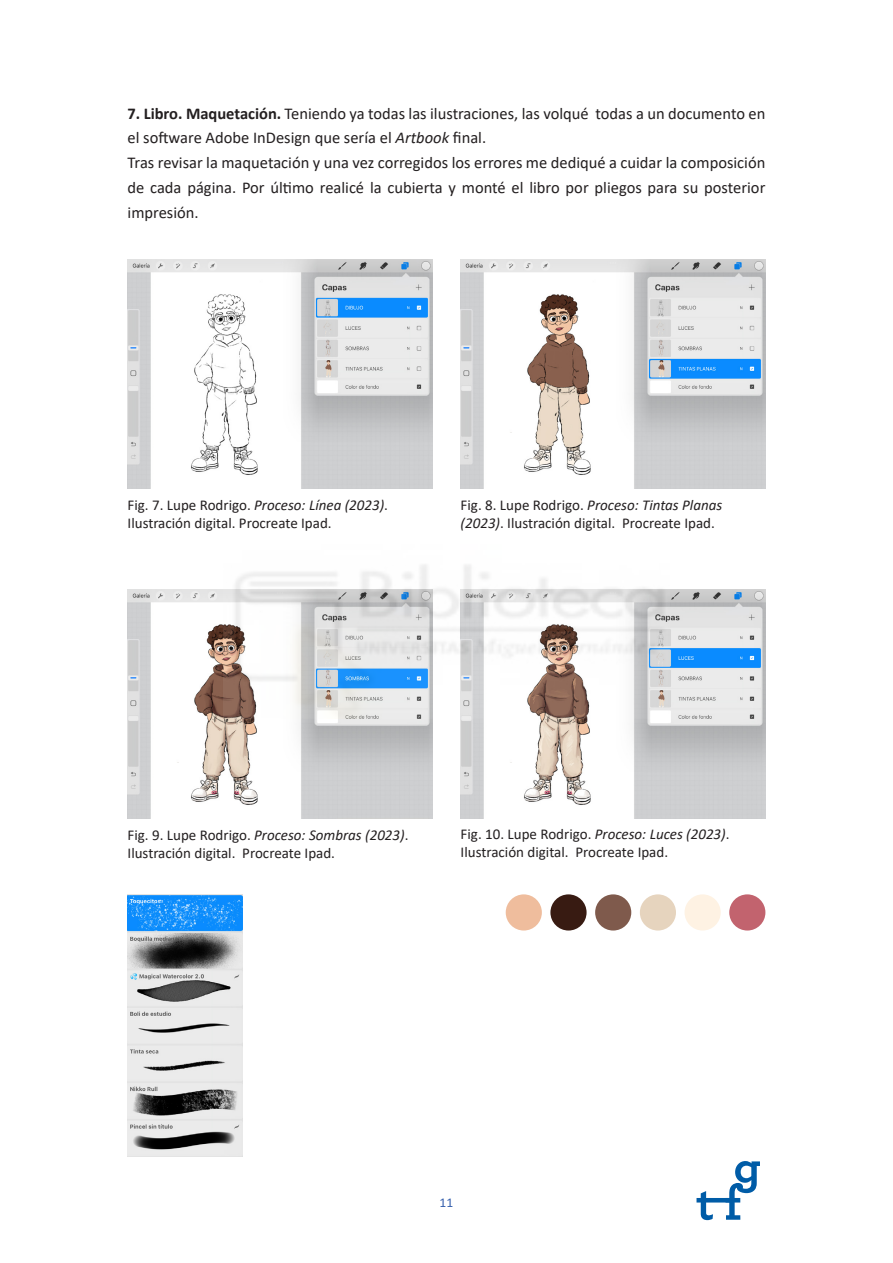
<style>
.page{position:relative;width:893px;height:1263px;background:#fff}
.page>*{position:absolute;margin:0;border:0;box-sizing:border-box;transform-origin:0 0}
.t1{font:16.5px/24.8px "Calibri";color:#231f20}
.t2{font:15px/18px "Calibri";color:#231f20}
.t3{font:13.5px "Calibri";color:#3962ae}
.s1{font-weight:700}
.s2{font-style:italic}
</style>
<div class="page">
<svg style="left:696px;top:1161px;width:64px;height:59px"></svg>
<div style="left:506px;top:894px;width:36px;height:36px;background:#efbd9d;border-radius:50%"></div>
<div style="left:550px;top:894px;width:37px;height:36px;background:#381b12;border-radius:50%"></div>
<div style="left:595px;top:894px;width:36px;height:36px;background:#7f5a4c;border-radius:50%"></div>
<div style="left:640px;top:894px;width:36px;height:36px;background:#e6d4be;border-radius:50%"></div>
<div style="left:685px;top:894px;width:36px;height:36px;background:#fef2e3;border-radius:50%"></div>
<div style="left:729px;top:894px;width:36px;height:36px;background:#c2636e;border-radius:50%"></div>
<img style="left:128px;top:894px;width:114px;height:263px">
<img style="left:128px;top:260px;width:304px;height:228px">
<img style="left:461px;top:260px;width:304px;height:228px">
<img style="left:128px;top:590px;width:304px;height:228px">
<img style="left:461px;top:590px;width:304px;height:228px">
<img style="left:223px;top:565px;width:447px;height:153px">
<p class="t1" style="left:128px;top:100px;width:639px"><span class="s1">7. Libro. Maquetación.</span> Teniendo ya todas las ilustraciones, las volqué todas a un documento en el software Adobe InDesign que sería el <span class="s2">Artbook</span> final.<br>Tras revisar la maquetación y una vez corregidos los errores me dediqué a cuidar la composición de cada página. Por último realicé la cubierta y monté el libro por pliegos para su posterior impresión.</p>
<p class="t2" style="left:128px;top:495px;width:262px">Fig. 7. Lupe Rodrigo. <span class="s2">Proceso: Línea (2023)</span>.<br>Ilustración digital. Procreate Ipad.</p>
<p class="t2" style="left:461px;top:495px;width:263px">Fig. 8. Lupe Rodrigo. <span class="s2">Proceso: Tintas Planas (2023)</span>. Ilustración digital. Procreate Ipad.</p>
<p class="t2" style="left:128px;top:825px;width:282px">Fig. 9. Lupe Rodrigo. <span class="s2">Proceso: Sombras (2023)</span>.<br>Ilustración digital. Procreate Ipad.</p>
<p class="t2" style="left:461px;top:825px;width:270px">Fig. 10. Lupe Rodrigo. <span class="s2">Proceso: Luces (2023)</span>.<br>Ilustración digital. Procreate Ipad.</p>
<p class="t3" style="left:440px;top:1193px;width:15px">11</p>
</div>
